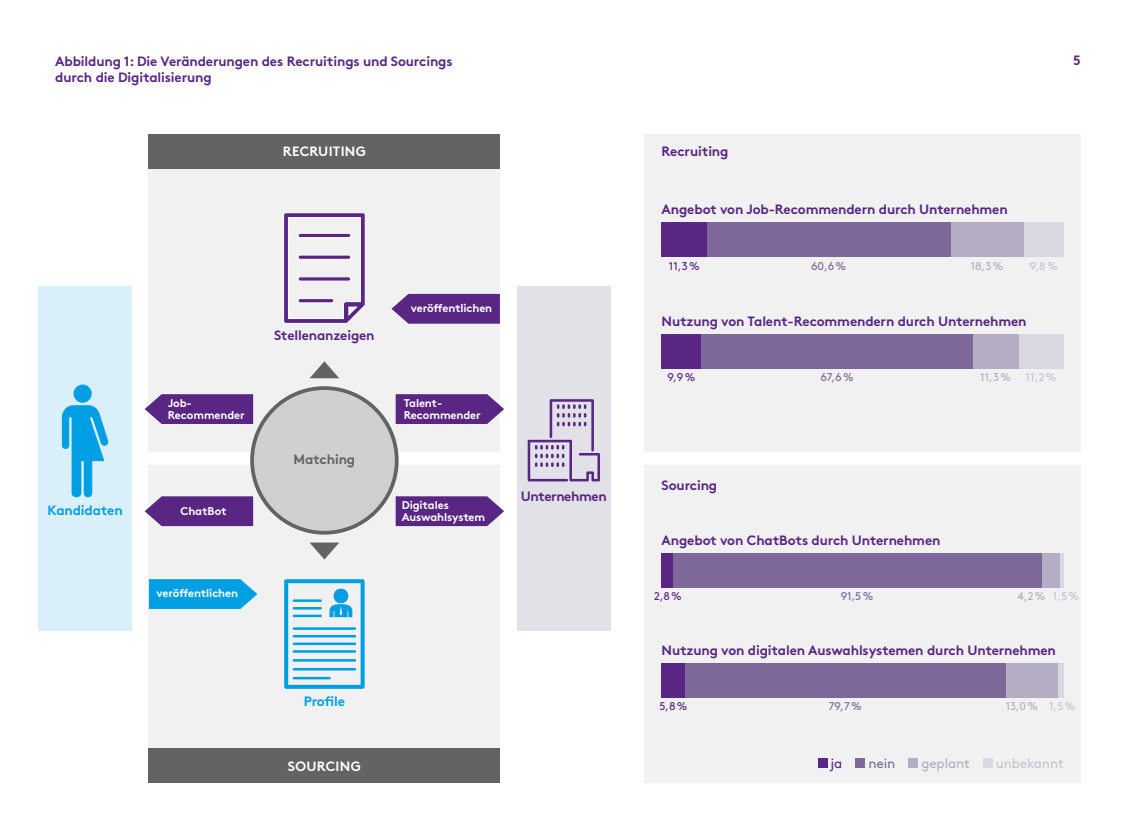
<style>
.page{position:relative;width:1136px;height:817px;background:#fff}
.page>*{position:absolute;margin:0;border:0;box-sizing:border-box;transform-origin:0 0}
.t1{font:700 13.5px "Brown Std";letter-spacing:-.01em;color:#592683}
.t2{font:700 13.5px "Brown Std";letter-spacing:.02em;color:#fff}
.t3{font:700 13.5px "Brown Std";letter-spacing:-.01em;color:#009fe3}
.t4{font:700 13.5px "Brown Std";letter-spacing:-.03em;color:#592683}
.t5{font:13.5px "Brown Std";letter-spacing:-.01em;color:#c7c3d2}
.t6{font:700 13.5px "Brown Std";letter-spacing:-.01em;color:#646363}
.t7{font:13.5px "Brown Std";letter-spacing:-.01em;color:#b5adc3}
.t8{font:13.5px "Brown Std";color:#7e689a}
.t9{font:13.5px "Brown Std";color:#592683}
.t10{font:700 11.25px/12px "Brown Std";letter-spacing:-.01em;color:#fff}
.t11{font:11.25px "Brown Std";letter-spacing:-.015em;color:#7e689a}
.t12{font:11.25px "Brown Std";color:#b5adc3}
.t13{font:11.25px "Brown Std";color:#592683}
.t14{font:11.25px "Brown Std";color:#c7c3d2}
</style>
<div class="page">
<div style="left:149px;top:134px;width:351px;height:317px;background:#f1f1f1"></div>
<div style="left:644px;top:134px;width:436px;height:317px;background:#f1f1f1"></div>
<div style="left:149px;top:466px;width:351px;height:316px;background:#f1f1f1"></div>
<div style="left:644px;top:466px;width:436px;height:316px;background:#f1f1f1"></div>
<div style="left:1023px;top:222px;width:40px;height:34px;background:#d9d7e1"></div>
<div style="left:950px;top:222px;width:73px;height:34px;background:#b5adc3"></div>
<div style="left:707px;top:222px;width:243px;height:34px;background:#7e689a"></div>
<div style="left:661px;top:222px;width:46px;height:34px;background:#592683"></div>
<div style="left:1018px;top:334px;width:45px;height:34px;background:#d9d7e1"></div>
<div style="left:972px;top:334px;width:46px;height:34px;background:#b5adc3"></div>
<div style="left:701px;top:334px;width:271px;height:34px;background:#7e689a"></div>
<div style="left:661px;top:334px;width:40px;height:34px;background:#592683"></div>
<svg style="left:1059px;top:553px;width:4px;height:34px"></svg>
<div style="left:1040px;top:553px;width:19px;height:34px;background:#b5adc3"></div>
<div style="left:672px;top:553px;width:368px;height:34px;background:#7e689a"></div>
<div style="left:661px;top:553px;width:11px;height:34px;background:#592683"></div>
<div style="left:1057px;top:663px;width:6px;height:34px;background:#d9d7e1"></div>
<div style="left:1005px;top:663px;width:52px;height:34px;background:#b5adc3"></div>
<div style="left:685px;top:663px;width:320px;height:34px;background:#7e689a"></div>
<div style="left:661px;top:663px;width:24px;height:34px;background:#592683"></div>
<div style="left:817px;top:758px;width:10px;height:9px;background:#592683"></div>
<div style="left:855px;top:758px;width:9px;height:9px;background:#7e689a"></div>
<div style="left:908px;top:758px;width:9px;height:9px;background:#b5adc3"></div>
<div style="left:982px;top:758px;width:10px;height:9px;background:#d9d7e1"></div>
<hr style="left:292px;top:599px;width:30px;height:2px;background:#009fe3">
<hr style="left:292px;top:607px;width:30px;height:2px;background:#009fe3">
<hr style="left:292px;top:614px;width:30px;height:3px;background:#009fe3">
<hr style="left:292px;top:627px;width:64px;height:2px;background:#009fe3">
<hr style="left:292px;top:634px;width:64px;height:3px;background:#009fe3">
<hr style="left:292px;top:642px;width:64px;height:3px;background:#009fe3">
<hr style="left:292px;top:650px;width:64px;height:2px;background:#009fe3">
<hr style="left:292px;top:659px;width:64px;height:2px;background:#009fe3">
<hr style="left:292px;top:667px;width:64px;height:3px;background:#009fe3">
<hr style="left:292px;top:676px;width:39px;height:3px;background:#009fe3">
<svg style="left:329px;top:588px;width:23px;height:29px"></svg>
<div style="left:284px;top:579px;width:80px;height:109px;border:4px solid #009fe3"></div>
<svg style="left:284px;top:213px;width:81px;height:110px"></svg>
<div style="left:149px;top:134px;width:351px;height:34px;background:#646363"></div>
<div style="left:149px;top:748px;width:351px;height:34px;background:#646363"></div>
<svg style="left:145px;top:394px;width:108px;height:30px;background:#65368c"></svg>
<svg style="left:149px;top:579px;width:108px;height:30px;background:#13a5e4"></svg>
<svg style="left:145px;top:496px;width:108px;height:30px;background:#66378c"></svg>
<svg style="left:391px;top:294px;width:109px;height:29px;background:#65368b"></svg>
<svg style="left:395px;top:394px;width:109px;height:30px;background:#66388d"></svg>
<svg style="left:395px;top:496px;width:109px;height:30px;background:#67398d"></svg>
<div style="left:252px;top:388px;width:144px;height:144px;background:#d0d0d0;border-radius:50%"></div>
<div style="left:250px;top:386px;width:148px;height:148px;border:4px solid #646363;border-radius:50%"></div>
<svg style="left:310px;top:361px;width:29px;height:17px"></svg>
<svg style="left:309px;top:542px;width:30px;height:17px"></svg>
<div style="left:38px;top:286px;width:94px;height:344px;background:#d9f0fb"></div>
<svg style="left:62px;top:384px;width:47px;height:114px"></svg>
<div style="left:517px;top:286px;width:93px;height:344px;background:#e2e1e8"></div>
<svg style="left:527px;top:399px;width:73px;height:82px"></svg>
<p class="t1" style="left:55px;top:53px;width:399px">Abbildung 1: Die Veränderungen des Recruitings und Sourcings</p>
<p class="t1" style="left:1072px;top:52px;width:9px">5</p>
<p class="t1" style="left:55px;top:69px;width:158px">durch die Digitalisierung</p>
<p class="t2" style="left:283px;top:143px;width:84px">RECRUITING</p>
<p class="t1" style="left:661px;top:143px;width:68px">Recruiting</p>
<p class="t3" style="left:47px;top:502px;width:77px">Kandidaten</p>
<p class="t10" style="left:168px;top:397px;width:78px">Job-<br>Recommender</p>
<p class="t10" style="left:180px;top:505px;width:48px">ChatBot</p>
<p class="t10" style="left:156px;top:587px;width:83px">veröffentlichen</p>
<p class="t1" style="left:274px;top:327px;width:102px">Stellenanzeigen</p>
<p class="t6" style="left:293px;top:451px;width:63px">Matching</p>
<p class="t10" style="left:411px;top:302px;width:83px">veröffentlichen</p>
<p class="t10" style="left:404px;top:397px;width:78px">Talent-<br>Recommender</p>
<p class="t10" style="left:402px;top:499px;width:85px">Digitales<br>Auswahlsystem</p>
<p class="t4" style="left:521px;top:487px;width:87px">Unternehmen</p>
<p class="t3" style="left:304px;top:693px;width:43px">Profile</p>
<p class="t2" style="left:288px;top:757px;width:74px">SOURCING</p>
<p class="t1" style="left:661px;top:201px;width:347px">Angebot von Job-Recommendern durch Unternehmen</p>
<p class="t13" style="left:668px;top:259px;width:33px">11,3 %</p>
<p class="t11" style="left:811px;top:259px;width:37px">60,6 %</p>
<p class="t12" style="left:970px;top:259px;width:34px">18,3 %</p>
<p class="t14" style="left:1029px;top:259px;width:29px">9,8 %</p>
<p class="t1" style="left:661px;top:313px;width:366px">Nutzung von Talent-Recommendern durch Unternehmen</p>
<p class="t13" style="left:667px;top:370px;width:29px">9,9 %</p>
<p class="t1" style="left:661px;top:476px;width:57px">Sourcing</p>
<p class="t11" style="left:820px;top:370px;width:35px">67,6 %</p>
<p class="t1" style="left:661px;top:531px;width:280px">Angebot von ChatBots durch Unternehmen</p>
<p class="t13" style="left:654px;top:589px;width:29px">2,8 %</p>
<p class="t11" style="left:840px;top:589px;width:34px">91,5 %</p>
<p class="t12" style="left:979px;top:370px;width:33px">11,3 %</p>
<p class="t14" style="left:1025px;top:370px;width:32px">11,2 %</p>
<p class="t12" style="left:1017px;top:589px;width:29px">4,2 %</p>
<p class="t14" style="left:1052px;top:589px;width:28px">1,5 %</p>
<p class="t1" style="left:661px;top:641px;width:396px">Nutzung von digitalen Auswahlsystemen durch Unternehmen</p>
<p class="t13" style="left:659px;top:699px;width:29px">5,8 %</p>
<p class="t11" style="left:828px;top:699px;width:34px">79,7 %</p>
<p class="t12" style="left:1005px;top:699px;width:34px">13,0 %</p>
<p class="t14" style="left:1049px;top:699px;width:28px">1,5 %</p>
<p class="t9" style="left:830px;top:755px;width:13px">ja</p>
<p class="t8" style="left:868px;top:755px;width:28px">nein</p>
<p class="t7" style="left:921px;top:755px;width:50px">geplant</p>
<p class="t5" style="left:995px;top:755px;width:70px">unbekannt</p>
</div>
